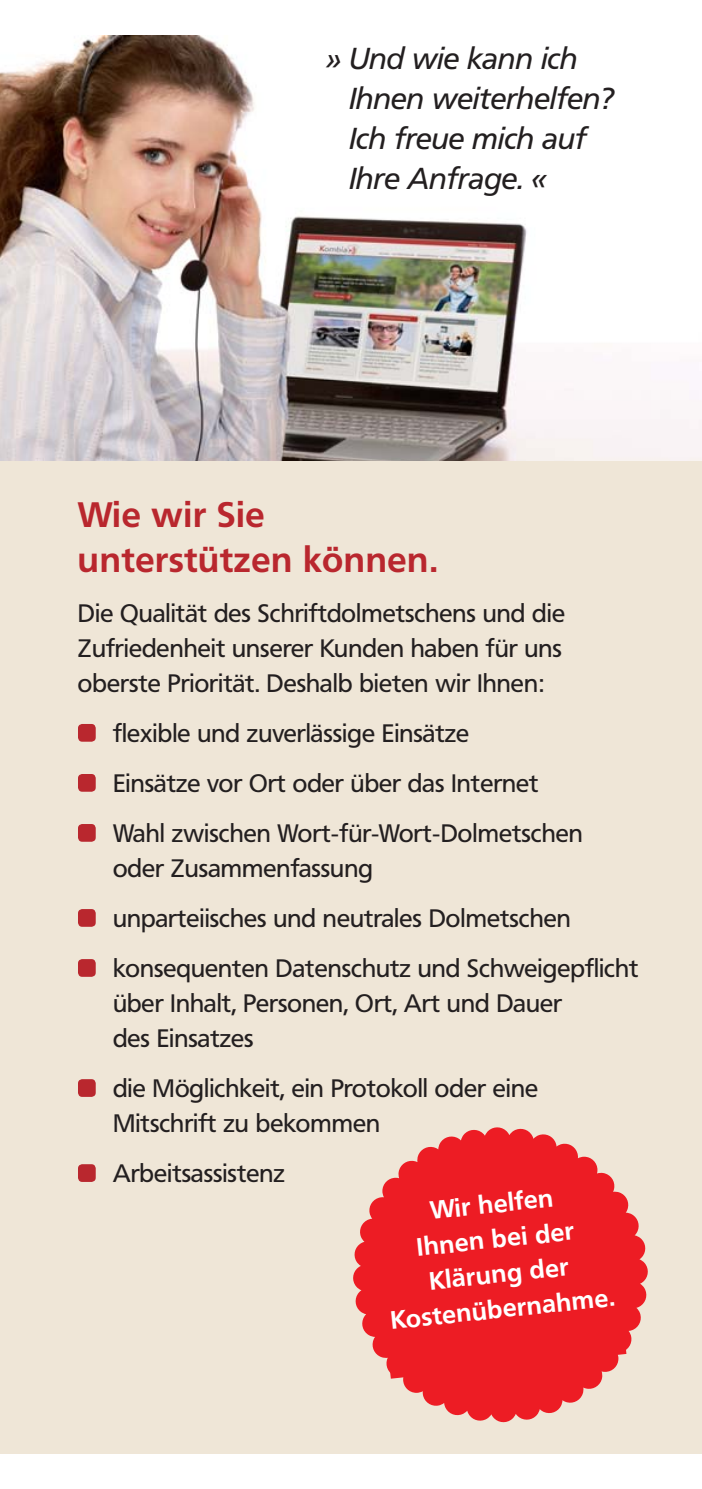
<style>
.page{position:relative;width:702px;height:1489px;background:#fff}
.page>*{position:absolute;margin:0;border:0;box-sizing:border-box;transform-origin:0 0}
.t1{font:700 35px/45px "Frutiger VR";letter-spacing:.02em;color:#b9272e}
.t2{font:italic 30px/40px "Frutiger VR";color:#231f20}
.t3{font:25px/35px "Frutiger VR";color:#231f20}
.t4{font:700 25px/35px "Frutiger VR";color:#fff;text-align:center}
</style>
<div class="page">
<div style="left:0;top:106px;width:702px;height:1347px;background:#efe6d7"></div>
<img style="left:0;top:35px;width:702px;height:426px">
<div style="left:78px;top:724px;width:18px;height:17px;background:#b9272e;border-radius:4px"></div>
<div style="left:78px;top:774px;width:18px;height:17px;background:#b9272e;border-radius:4px"></div>
<div style="left:78px;top:824px;width:18px;height:17px;background:#b9272e;border-radius:4px"></div>
<div style="left:78px;top:909px;width:18px;height:17px;background:#b9272e;border-radius:4px"></div>
<div style="left:78px;top:959px;width:18px;height:17px;background:#b9272e;border-radius:4px"></div>
<div style="left:78px;top:1079px;width:18px;height:17px;background:#b9272e;border-radius:4px"></div>
<div style="left:78px;top:1164px;width:18px;height:17px;background:#b9272e;border-radius:4px"></div>
<svg style="left:353px;top:1127px;width:295px;height:296px"></svg>
<div style="left:372px;top:1180px;width:254px;height:198px;background:#ed1c24"></div>
<p class="t2" style="left:349px;top:40px;width:266px;text-indent:-22px">» Und wie kann ich<br>Ihnen weiterhelfen?<br>Ich freue mich auf<br>Ihre Anfrage. «</p>
<h1 class="t1" style="left:78px;top:493px;width:361px">Wie wir Sie unterstützen können.</h1>
<p class="t3" style="left:78px;top:596px;width:488px">Die Qualität des Schriftdolmetschens und die<br>Zufriedenheit unserer Kunden haben für uns oberste Priorität. Deshalb bieten wir Ihnen:</p>
<p class="t3" style="left:113px;top:709px;width:471px;line-height:50px">flexible und zuverlässige Einsätze<br>Einsätze vor Ort oder über das Internet<br>Wahl zwischen Wort-für-Wort-Dolmetschen</p>
<p class="t3" style="left:113px;top:844px;width:527px;line-height:50px">oder Zusammenfassung<br>unparteiisches und neutrales Dolmetschen konsequenten Datenschutz und Schweigepflicht</p>
<p class="t3" style="left:113px;top:986px;width:450px">über Inhalt, Personen, Ort, Art und Dauer des Einsatzes</p>
<p class="t3" style="left:113px;top:1071px;width:426px">die Möglichkeit, ein Protokoll oder eine<br>Mitschrift zu bekommen</p>
<p class="t3" style="left:113px;top:1156px;width:173px">Arbeitsassistenz</p>
<p class="t4" style="left:378px;top:1199px;width:227px;rotate:-6deg">Wir helfen<br>Ihnen bei der<br>Klärung der<br>Kostenübernahme.</p>
</div>
